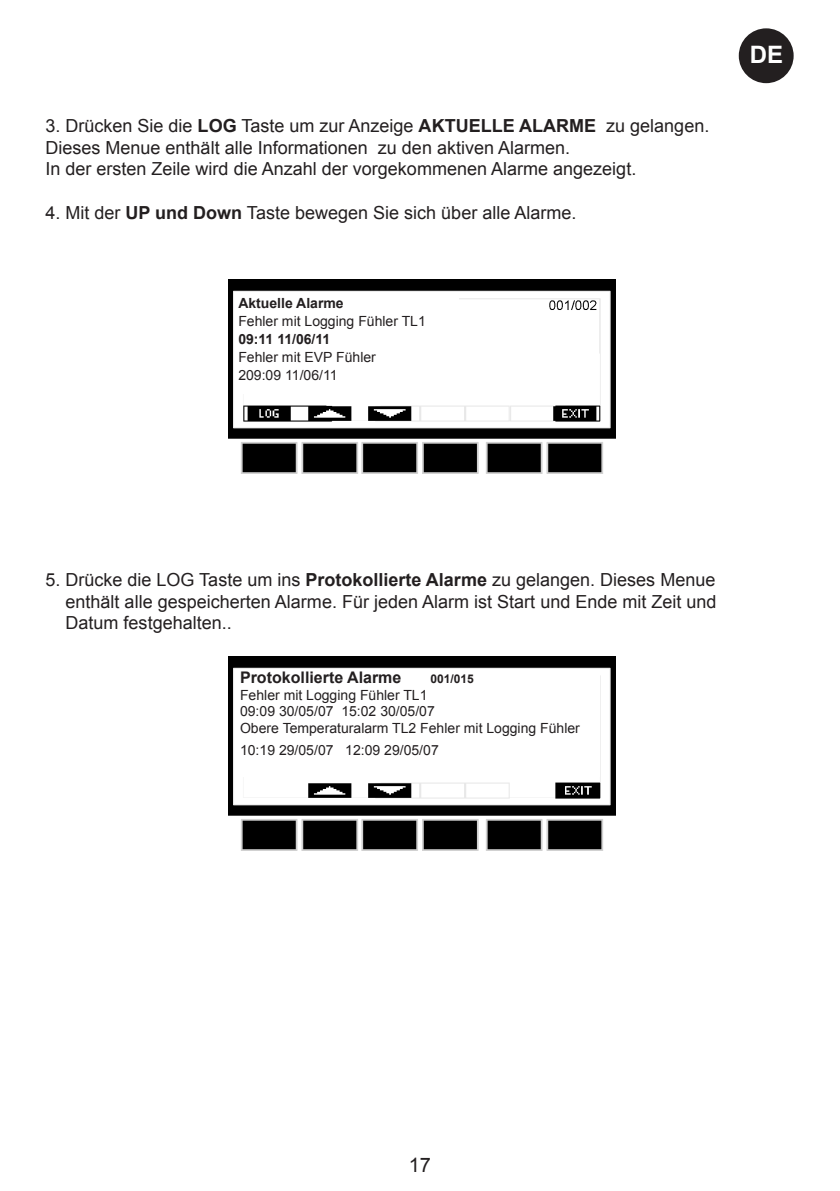
<style>
.page{position:relative;width:840px;height:1191px;background:#fff}
.page>*{position:absolute;margin:0;border:0;box-sizing:border-box;transform-origin:0 0}
.t1{font:700 24px "Arial";color:#fff}
.t2{font:20px "Arial";color:#231f20}
.Brød_9_hæng_1{font:18px/21.6px "Arial";color:#231f20;text-align:justify}
.Brød_9{font:700 16px "Arial";color:#231f20}
.Brød_9-2{font:14px "Arial";color:#231f20}
.Brød_9-3{font:700 14px "Arial";color:#231f20}
.Brød_9-4{font:700 12px "Arial";color:#231f20}
.s1{font-weight:700}
</style>
<div class="page">
<div style="left:738px;top:28px;width:55px;height:55px;background:#231f20;border-radius:50%"></div>
<img style="left:228px;top:279px;width:387px;height:195px">
<img style="left:228px;top:656px;width:386px;height:194px">
<div style="left:238px;top:297px;width:220px;height:97px;background:#fff"></div>
<div style="left:240px;top:671px;width:359px;height:105px;background:#fff"></div>
<p class="Brød_9_hæng_1" style="left:45px;top:115px;width:665px">3. Drücken Sie die <span class="s1">LOG</span> Taste um zur Anzeige <span class="s1">AKTUELLE ALARME</span> zu gelangen.</p>
<p class="Brød_9_hæng_1" style="left:45px;top:137px;width:526px">Dieses Menue enthält alle Informationen zu den aktiven Alarmen.</p>
<p class="Brød_9_hæng_1" style="left:45px;top:158px;width:592px">In der ersten Zeile wird die Anzahl der vorgekommenen Alarme angezeigt.</p>
<p class="Brød_9_hæng_1" style="left:45px;top:202px;width:532px">4. Mit der <span class="s1">UP und Down</span> Taste bewegen Sie sich über alle Alarme.</p>
<p class="Brød_9-3" style="left:238px;top:293px;width:107px">Aktuelle Alarme</p>
<p class="Brød_9-2" style="left:238px;top:311px;width:189px">Fehler mit Logging Fühler TL1</p>
<p class="Brød_9-3" style="left:238px;top:329px;width:93px">09:11 11/06/11</p>
<p class="Brød_9-2" style="left:238px;top:347px;width:139px">Fehler mit EVP Fühler</p>
<p class="Brød_9-2" style="left:238px;top:365px;width:101px">209:09 11/06/11</p>
<h1 class="t1" style="left:749px;top:39px;width:35px">DE</h1>
<p class="Brød_9_hæng_1" style="left:65px;top:569px;width:652px;text-indent:-20px">5. Drücke die LOG Taste um ins <span class="s1">Protokollierte Alarme</span> zu gelangen. Dieses Menue enthält alle gespeicherten Alarme. Für jeden Alarm ist Start und Ende mit Zeit und Datum festgehalten..</p>
<p class="Brød_9" style="left:240px;top:666px;width:163px">Protokollierte Alarme</p>
<p class="Brød_9-4" style="left:430px;top:670px;width:45px">001/015</p>
<p class="Brød_9-2" style="left:240px;top:685px;width:189px">Fehler mit Logging Fühler TL1</p>
<p class="Brød_9-2" style="left:240px;top:702px;width:196px">09:09 30/05/07 15:02 30/05/07</p>
<p class="Brød_9-2" style="left:240px;top:719px;width:341px">Obere Temperaturalarm TL2 Fehler mit Logging Fühler</p>
<p class="Brød_9-2" style="left:240px;top:740px;width:200px">10:19 29/05/07 12:09 29/05/07</p>
<p class="t2" style="left:408px;top:1151px;width:24px">17</p>
</div>
